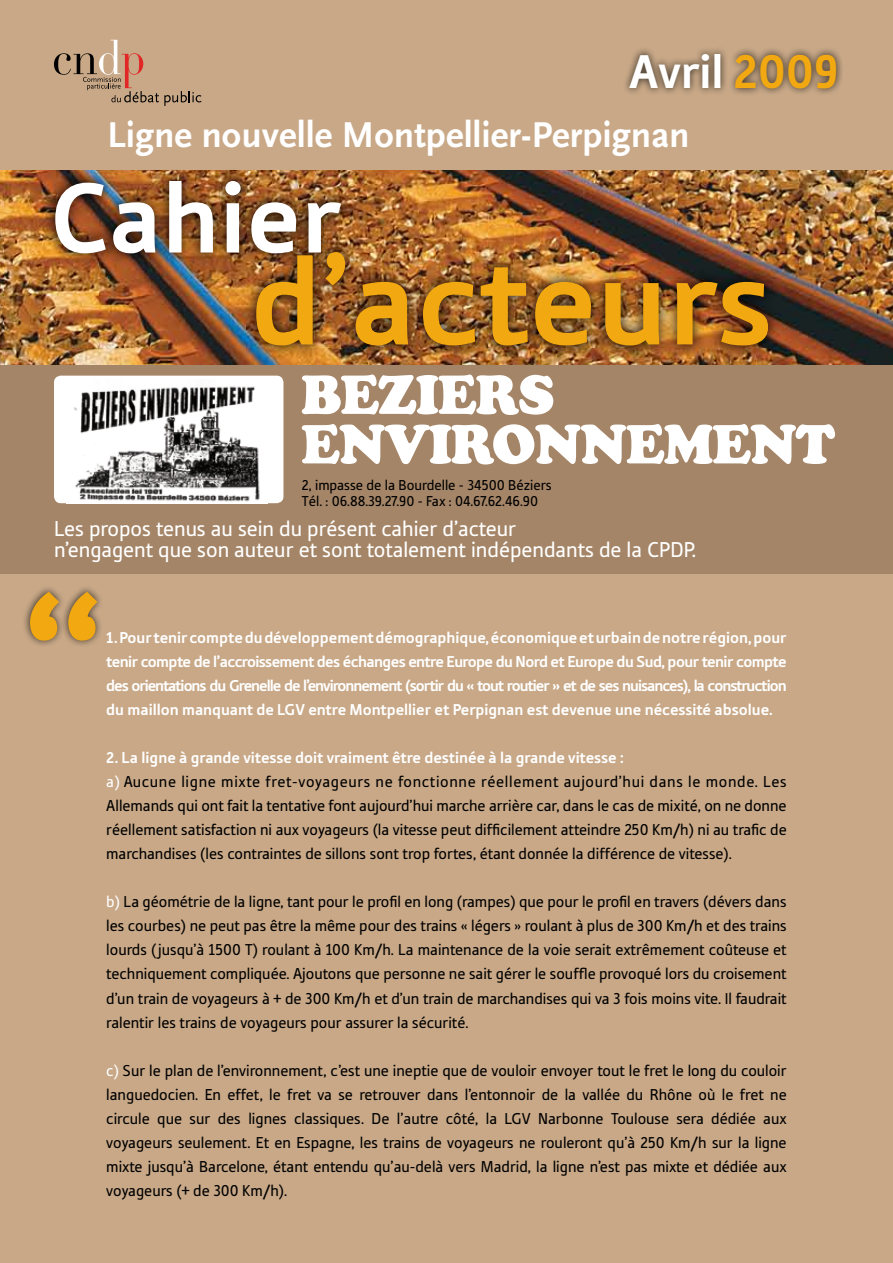
<style>
.page{position:relative;width:893px;height:1263px;background:#c8a887}
.page>*{position:absolute;margin:0;border:0;box-sizing:border-box;transform-origin:0 0}
.t1{font:700 190.5px "Tabula ITC Std";color:#f2a911}
.t2{font:700 129.6px "Tabula ITC Std";letter-spacing:.01em;color:#f2a911}
.t3{font:700 104.1px "Tabula ITC Std";letter-spacing:.01em;color:#fff}
.t4{font:900 57.45px/49.5px "Cooper";letter-spacing:-.02em;color:#fff}
.t5{font:700 49.5px "Tabula ITC Std";color:#fff}
.t6{font:700 37.5px "Scala Sans";color:#fff}
.t7{font:22.5px/21px "Tabula ITC Std";color:#fff}
.t8{font:16.5px/24px "Tabula ITC Std";color:#000;text-align:justify}
.t9{font:700 16.5px/24px "Tabula ITC Std";color:#fff;text-align:justify}
.t10{font:15px/16.5px "Tabula ITC Std";color:#000}
.s1{color:#f2a911}
.s2{font-weight:700;color:#fff}
.s3{color:#fff}
</style>
<div class="page">
<div style="left:0;top:266px;width:893px;height:308px;background:#a58567"></div>
<img style="left:0;top:170px;width:893px;height:195px">
<div style="left:22px;top:584px;width:82px;height:63px;background:#000;opacity:.75"></div>
<div style="left:621px;top:46px;width:222px;height:50px;background:#000;opacity:.75"></div>
<div style="left:40px;top:166px;width:740px;height:191px;background:#000;opacity:.75"></div>
<svg style="left:54px;top:40px;width:148px;height:66px"></svg>
<div style="left:54px;top:376px;width:229px;height:127px;background:#fff;border-radius:7px"></div>
<img style="left:74px;top:386px;width:186px;height:116px">
<h3 class="t5" style="left:629px;top:43px;width:212px">Avril <span class="s1">2009</span></h3>
<h3 class="t6" style="left:107px;top:115px;width:584px">Ligne nouvelle Montpellier-Perpignan</h3>
<h3 class="t3" style="left:50px;top:157px;width:293px">Cahier</h3>
<h2 class="t2" style="left:250px;top:226px;width:524px">d’acteurs</h2>
<h3 class="t4" style="left:301px;top:370px;width:535px">BEZIERS<br>ENVIRONNEMENT</h3>
<p class="t10" style="left:302px;top:476px;width:251px">2, impasse de la Bourdelle - 34500 Béziers<br>Tél. : 06.88.39.27.90 - Fax : 04.67.62.46.90</p>
<h3 class="t7" style="left:54px;top:518px;width:643px">Les propos tenus au sein du présent cahier d’acteur<br>n’engagent que son auteur et sont totalement indépendants de la CPDP.</h3>
<h1 class="t1" style="left:24px;top:556px;width:80px">‘‘</h1>
<p class="t9" style="left:106px;top:626px;width:682px">1. Pour tenir compte du développement démographique, économique et urbain de notre région, pour tenir compte de l’accroissement des échanges entre Europe du Nord et Europe du Sud, pour tenir compte des orientations du Grenelle de l’environnement (sortir du « tout routier » et de ses nuisances), la construction du maillon manquant de LGV entre Montpellier et Perpignan est devenue une nécessité absolue.</p>
<p class="t8" style="left:106px;top:746px;width:682px;text-align:left"><span class="s2">2. La ligne à grande vitesse doit vraiment être destinée à la grande vitesse :<br></span><span class="s3">a)</span> Aucune ligne mixte fret-voyageurs ne fonctionne réellement aujourd’hui dans le monde. Les Allemands qui ont fait la tentative font aujourd’hui marche arrière car, dans le cas de mixité, on ne donne réellement satisfaction ni aux voyageurs (la vitesse peut difficilement atteindre 250 Km/h) ni au trafic de marchandises (les contraintes de sillons sont trop fortes, étant donnée la différence de vitesse).</p>
<p class="t8" style="left:106px;top:890px;width:682px"><span class="s3">b)</span> La géométrie de la ligne, tant pour le profil en long (rampes) que pour le profil en travers (dévers dans les courbes) ne peut pas être la même pour des trains « légers » roulant à plus de 300 Km/h et des trains lourds (jusqu’à 1500 T) roulant à 100 Km/h. La maintenance de la voie serait extrêmement coûteuse et techniquement compliquée. Ajoutons que personne ne sait gérer le souffle provoqué lors du croisement d’un train de voyageurs à + de 300 Km/h et d’un train de marchandises qui va 3 fois moins vite. Il faudrait ralentir les trains de voyageurs pour assurer la sécurité.</p>
<p class="t8" style="left:106px;top:1058px;width:682px"><span class="s3">c)</span> Sur le plan de l’environnement, c’est une ineptie que de vouloir envoyer tout le fret le long du couloir languedocien. En effet, le fret va se retrouver dans l’entonnoir de la vallée du Rhône où le fret ne circule que sur des lignes classiques. De l’autre côté, la LGV Narbonne Toulouse sera dédiée aux voyageurs seulement. Et en Espagne, les trains de voyageurs ne rouleront qu’à 250 Km/h sur la ligne mixte jusqu’à Barcelone, étant entendu qu’au-delà vers Madrid, la ligne n’est pas mixte et dédiée aux voyageurs (+ de 300 Km/h).</p>
</div>
